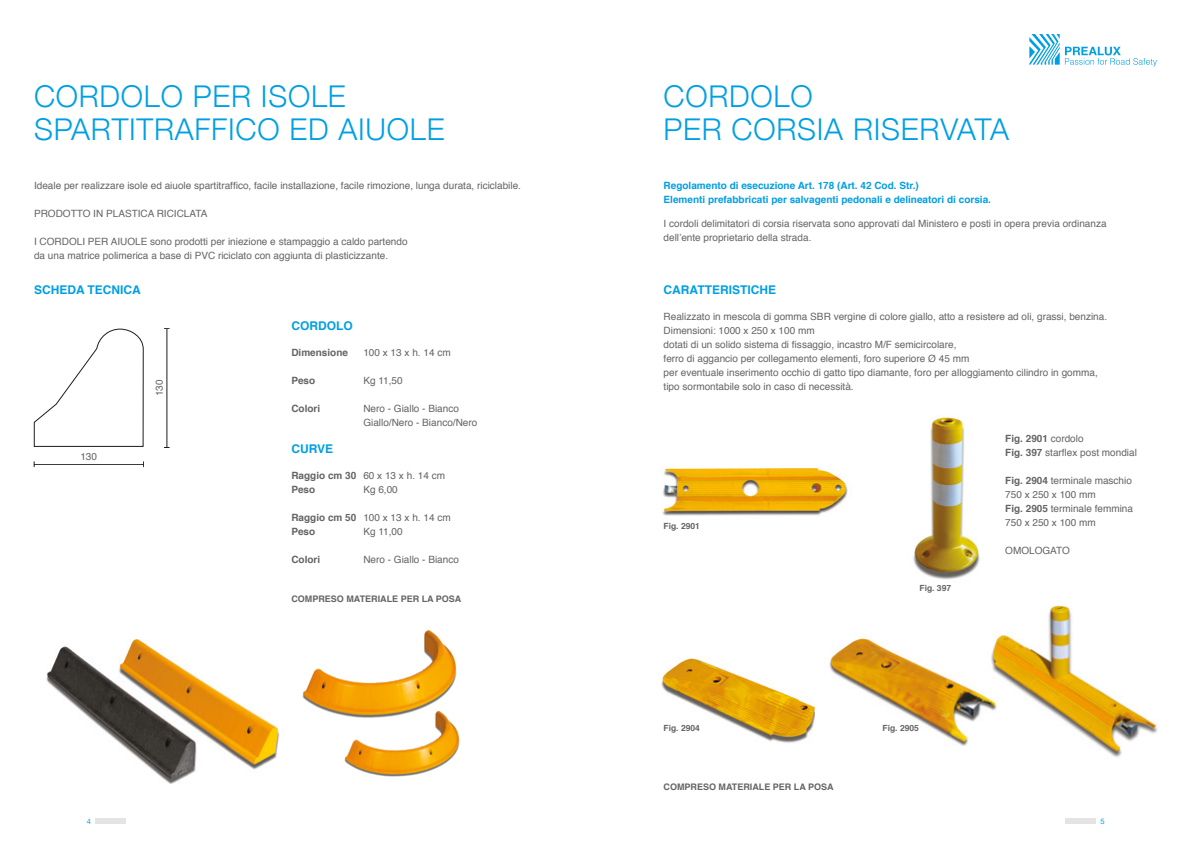
<style>
.page{position:relative;width:1191px;height:842px;background:#fff}
.page>*{position:absolute;margin:0;border:0;box-sizing:border-box;transform-origin:0 0}
.t1{font:300 30px/33px "Helvetica Neue";letter-spacing:.025em;color:#009fe3}
.t2{font:700 12px "Helvetica";color:#009fe3}
.t3{font:10px/14px "Helvetica";color:#646463}
.t4{font:700 10px/14px "Helvetica";color:#009fe3}
.t5{font:700 10px/14px "Helvetica";color:#646463}
.t6{font:700 9px "Helvetica";color:#646463}
.t7{font:700 8.5px "Helvetica";color:#646463}
.t8{font:7.5px "Helvetica Neue";color:#009fe3}
.s1{font-weight:400}
.s2{font-weight:700}
</style>
<div class="page">
<svg style="left:1065px;top:47px;width:92px;height:19px"></svg>
<svg style="left:1029px;top:34px;width:30px;height:31px"></svg>
<div style="left:1065px;top:818px;width:30px;height:5px;background:#e4e4e3"></div>
<div style="left:96px;top:818px;width:30px;height:5px;background:#e4e4e3"></div>
<img style="left:661px;top:658px;width:154px;height:85px">
<img style="left:829px;top:638px;width:157px;height:108px">
<img style="left:302px;top:630px;width:155px;height:83px">
<img style="left:663px;top:465px;width:185px;height:51px">
<img style="left:913px;top:417px;width:67px;height:163px">
<img style="left:46px;top:639px;width:234px;height:145px">
<img style="left:333px;top:702px;width:127px;height:75px">
<svg style="left:34px;top:329px;width:110px;height:118px"></svg>
<hr style="left:167px;top:329px;width:1px;height:118px;background:#1d1d1b">
<hr style="left:34px;top:464px;width:109px;height:1px;background:#1d1d1b">
<img style="left:986px;top:605px;width:172px;height:153px">
<h1 class="t1" style="left:34px;top:78px;width:412px">CORDOLO PER ISOLE<br>SPARTITRAFFICO ED AIUOLE</h1>
<h1 class="t1" style="left:663px;top:78px;width:347px">CORDOLO<br>PER CORSIA RISERVATA</h1>
<p class="t3" style="left:34px;top:178px;width:488px">Ideale per realizzare isole ed aiuole spartitraffico, facile installazione, facile rimozione, lunga durata, riciclabile.</p>
<p class="t3" style="left:34px;top:206px;width:175px">PRODOTTO IN PLASTICA RICICLATA</p>
<p class="t3" style="left:34px;top:234px;width:375px">I CORDOLI PER AIUOLE sono prodotti per iniezione e stampaggio a caldo partendo da una matrice polimerica a base di PVC riciclato con aggiunta di plasticizzante.</p>
<p class="t2" style="left:34px;top:280px;width:108px">SCHEDA TECNICA</p>
<p class="t3" style="left:80px;top:450px;width:18px">130</p>
<p class="t3" style="left:153px;top:396px;width:18px;rotate:-90deg">130</p>
<p class="t2" style="left:291px;top:316px;width:63px">CORDOLO</p>
<p class="t5" style="left:291px;top:345px;width:58px">Dimensione</p>
<p class="t3" style="left:363px;top:346px;width:89px">100 x 13 x h. 14 cm</p>
<p class="t5" style="left:291px;top:373px;width:25px">Peso</p>
<p class="t3" style="left:363px;top:374px;width:41px">Kg 11,50</p>
<p class="t5" style="left:291px;top:401px;width:30px">Colori</p>
<p class="t3" style="left:363px;top:402px;width:115px">Nero - Giallo - Bianco<br>Giallo/Nero - Bianco/Nero</p>
<p class="t2" style="left:291px;top:439px;width:43px">CURVE</p>
<p class="t5" style="left:291px;top:469px;width:155px">Raggio cm 30 <span class="s1">60 x 13 x h. 14 cm<br></span>Peso</p>
<p class="t3" style="left:363px;top:483px;width:36px">Kg 6,00</p>
<p class="t5" style="left:291px;top:511px;width:161px">Raggio cm 50 <span class="s1">100 x 13 x h. 14 cm<br></span>Peso</p>
<p class="t3" style="left:363px;top:525px;width:41px">Kg 11,00</p>
<p class="t5" style="left:291px;top:553px;width:30px">Colori</p>
<p class="t3" style="left:363px;top:553px;width:97px">Nero - Giallo - Bianco</p>
<p class="t6" style="left:291px;top:592px;width:172px">COMPRESO MATERIALE PER LA POSA</p>
<p class="t4" style="left:663px;top:178px;width:329px">Regolamento di esecuzione Art. 178 (Art. 42 Cod. Str.)<br>Elementi prefabbricati per salvagenti pedonali e delineatori di corsia.</p>
<p class="t3" style="left:663px;top:216px;width:444px">I cordoli delimitatori di corsia riservata sono approvati dal Ministero e posti in opera previa ordinanza dell’ente proprietario della strada.</p>
<p class="t2" style="left:663px;top:280px;width:114px">CARATTERISTICHE</p>
<p class="t3" style="left:663px;top:310px;width:445px">Realizzato in mescola di gomma SBR vergine di colore giallo, atto a resistere ad oli, grassi, benzina.<br>Dimensioni: 1000 x 250 x 100 mm<br>dotati di un solido sistema di fissaggio, incastro M/F semicircolare,<br>ferro di aggancio per collegamento elementi, foro superiore Ø 45 mm<br>per eventuale inserimento occhio di gatto tipo diamante, foro per alloggiamento cilindro in gomma, tipo sormontabile solo in caso di necessità.</p>
<p class="t7" style="left:663px;top:519px;width:38px">Fig. 2901</p>
<p class="t7" style="left:919px;top:581px;width:33px">Fig. 397</p>
<p class="t7" style="left:663px;top:721px;width:38px">Fig. 2904</p>
<p class="t6" style="left:663px;top:780px;width:172px">COMPRESO MATERIALE PER LA POSA</p>
<p class="t7" style="left:882px;top:721px;width:38px">Fig. 2905</p>
<p class="t3" style="left:1005px;top:432px;width:133px"><span class="s2">Fig. 2901</span> cordolo<br><span class="s2">Fig. 397</span> starflex post mondial</p>
<p class="t3" style="left:1005px;top:474px;width:129px"><span class="s2">Fig. 2904</span> terminale maschio<br>750 x 250 x 100 mm<br><span class="s2">Fig. 2905</span> terminale femmina<br>750 x 250 x 100 mm</p>
<p class="t3" style="left:1005px;top:544px;width:66px">OMOLOGATO</p>
<p class="t8" style="left:87px;top:815px;width:6px">4</p>
<p class="t8" style="left:1100px;top:815px;width:6px">5</p>
</div>
